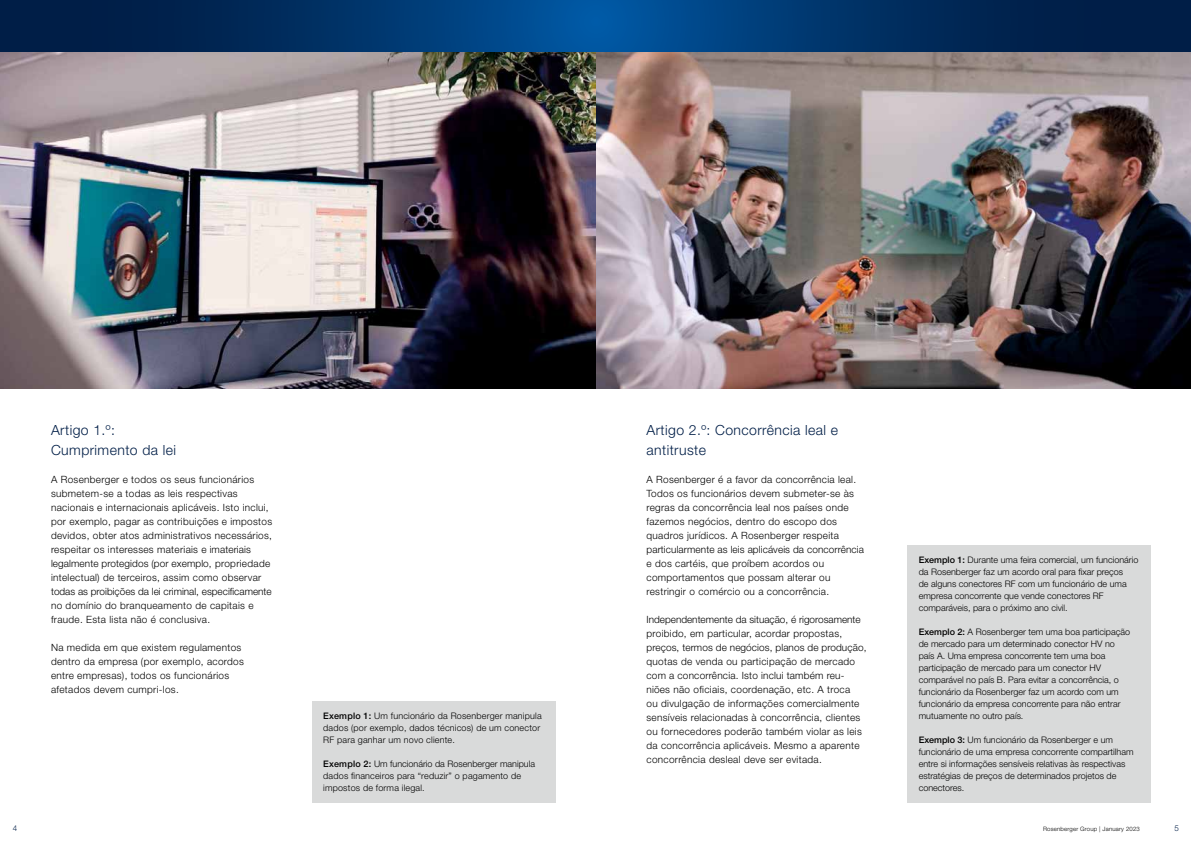
<style>
.page{position:relative;width:1191px;height:842px;background:#fff}
.page>*{position:absolute;margin:0;border:0;box-sizing:border-box;transform-origin:0 0}
.t1{font:300 14px/20px "Helvetica Neue LT Pro";letter-spacing:.03em;color:#001e47}
.t2{font:300 10px/14px "Helvetica Neue LT Pro";letter-spacing:.03em;color:#000}
.t3{font:300 9px/12px "Helvetica Neue LT Pro";color:#000}
.t4{font:300 9px/12px "Helvetica Neue LT Pro";letter-spacing:.02em;color:#000}
.t5{font:300 8px "Helvetica Neue LT Pro";color:#001e47}
.t6{font:300 6px "Helvetica Neue LT Pro";letter-spacing:.03em;color:#000}
.s1{font-weight:500}
</style>
<div class="page">
<img style="left:0;top:51px;width:1191px;height:337px">
<svg style="left:0;top:0;width:1191px;height:51px;background:#003267"></svg>
<div style="left:312px;top:701px;width:244px;height:102px;background:#d9dada"></div>
<div style="left:907px;top:545px;width:244px;height:258px;background:#d9dada"></div>
<h1 class="t1" style="left:51px;top:420px;width:127px">Artigo 1.º:<br>Cumprimento da lei</h1>
<p class="t2" style="left:51px;top:472px;width:223px">A Rosenberger e todos os seus funcionários submetem-se a todas as leis respectivas nacionais e internacionais aplicáveis. Isto inclui, por exemplo, pagar as contribuições e impostos devidos, obter atos administrativos necessários, respeitar os interesses materiais e imateriais legalmente protegidos (por exemplo, propriedade intelectual) de terceiros, assim como observar todas as proibições da lei criminal, especificamente no domínio do branqueamento de capitais e fraude. Esta lista não é conclusiva.</p>
<p class="t2" style="left:51px;top:640px;width:194px">Na medida em que existem regulamentos dentro da empresa (por exemplo, acordos entre empresas), todos os funcionários afetados devem cumpri-los.</p>
<p class="t4" style="left:323px;top:709px;width:220px"><span class="s1">Exemplo 1:</span> Um funcionário da Rosenberger manipula dados (por exemplo, dados técnicos) de um conector<br>RF para ganhar um novo cliente.</p>
<p class="t4" style="left:323px;top:757px;width:213px"><span class="s1">Exemplo 2:</span> Um funcionário da Rosenberger manipula dados financeiros para “reduzir” o pagamento de impostos de forma ilegal.</p>
<h1 class="t1" style="left:646px;top:420px;width:193px">Artigo 2.º: Concorrência leal e antitruste</h1>
<p class="t2" style="left:646px;top:472px;width:219px">A Rosenberger é a favor da concorrência leal.<br>Todos os funcionários devem submeter-se às regras da concorrência leal nos países onde fazemos negócios, dentro do escopo dos quadros jurídicos. A Rosenberger respeita particularmente as leis aplicáveis da concorrência e dos cartéis, que proíbem acordos ou comportamentos que possam alterar ou restringir o comércio ou a concorrência.</p>
<p class="t2" style="left:646px;top:612px;width:221px">Independentemente da situação, é rigorosamente proibido, em particular, acordar propostas, preços, termos de negócios, planos de produção, quotas de venda ou participação de mercado com a concorrência. Isto inclui também reu&shy;niões não oficiais, coordenação, etc. A troca<br>ou divulgação de informações comercialmente sensíveis relacionadas à concorrência, clientes ou fornecedores poderão também violar as leis da concorrência aplicáveis. Mesmo a aparente concorrência desleal deve ser evitada.</p>
<p class="t3" style="left:918px;top:553px;width:221px"><span class="s1">Exemplo 1:</span> Durante uma feira comercial, um funcionário da Rosenberger faz um acordo oral para fixar preços<br>de alguns conectores RF com um funcionário de uma empresa concorrente que vende conectores RF comparáveis, para o próximo ano civil.</p>
<p class="t3" style="left:918px;top:625px;width:213px"><span class="s1">Exemplo 2:</span> A Rosenberger tem uma boa participação de mercado para um determinado conector HV no país A. Uma empresa concorrente tem uma boa participação de mercado para um conector HV comparável no país B. Para evitar a concorrência, o funcionário da Rosenberger faz um acordo com um funcionário da empresa concorrente para não entrar mutuamente no outro país.</p>
<p class="t3" style="left:918px;top:733px;width:216px"><span class="s1">Exemplo 3:</span> Um funcionário da Rosenberger e um funcionário de uma empresa concorrente compartilham entre si informações sensíveis relativas às respectivas estratégias de preços de determinados projetos de conectores.</p>
<p class="t5" style="left:13px;top:823px;width:6px">4</p>
<p class="t6" style="left:1043px;top:825px;width:98px">Rosenberger Group | January 2023</p>
<p class="t5" style="left:1174px;top:823px;width:6px">5</p>
</div>
